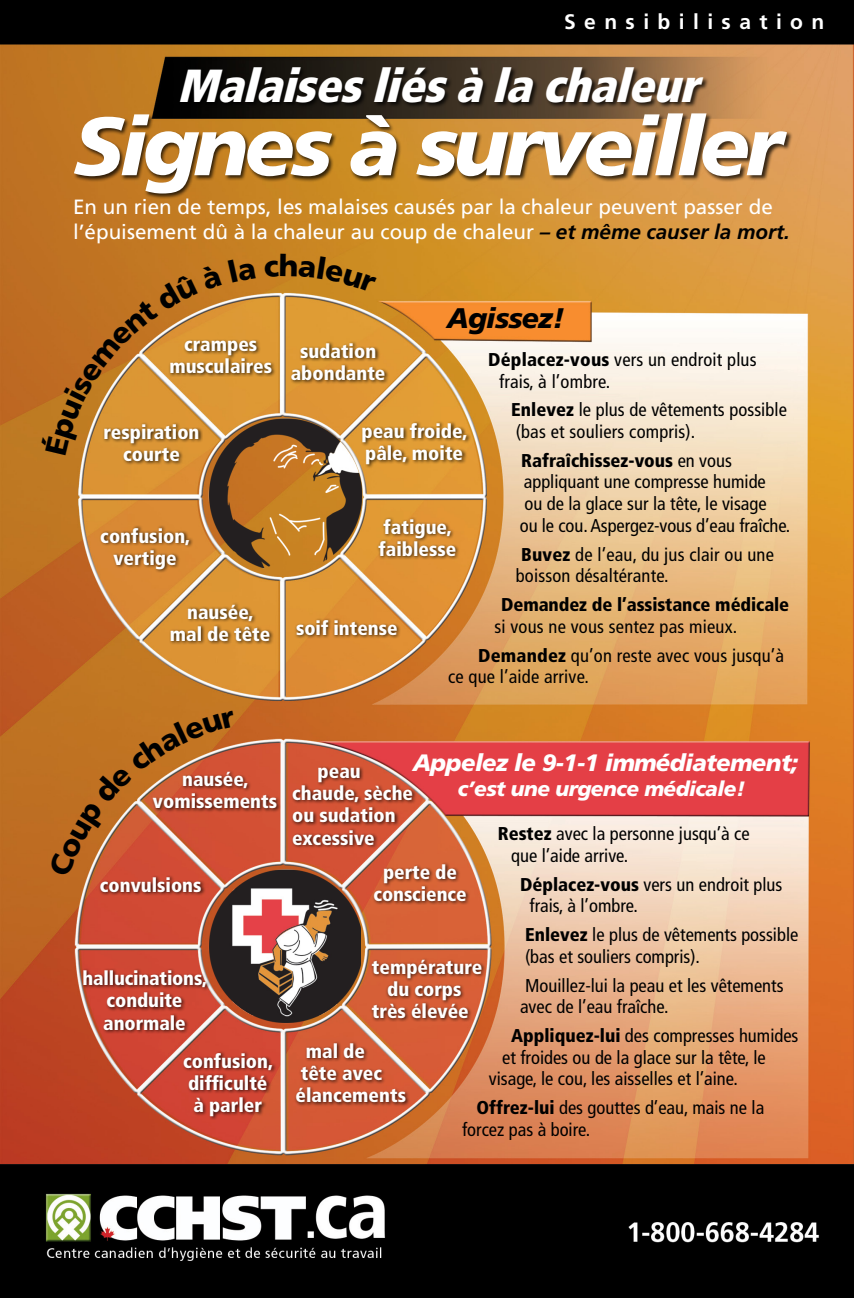
<style>
.page{position:relative;width:854px;height:1298px;background:#fff}
.page>*{position:absolute;margin:0;border:0;box-sizing:border-box;transform-origin:0 0}
.t1{font:italic 900 82.42px "Frutiger";letter-spacing:-.05em;color:#fff}
.t2{font:italic 900 condensed 46.38px "Frutiger";color:#fff}
.t3{font:italic 900 28.35px "Frutiger";letter-spacing:-.025em;color:#000}
.t4{font:italic 900 23.62px "Frutiger";letter-spacing:-.025em;color:#fff}
.t5{font:700 21px "Frutiger";letter-spacing:.4em;color:#fff}
.t6{font:italic 900 20.82px "Frutiger";letter-spacing:-.025em;color:#fff}
.t7{font:20.65px/24.7px "Frutiger";color:#fff}
.t8{font:900 condensed 19.6px "Frutiger";color:#fff}
.t9{font:condensed 18.55px/21.7px "Frutiger";color:#000}
.t10{font:900 condensed 18.55px/21.7px "Frutiger";letter-spacing:-.005em;color:#000}
.s1{font-weight:700;font-style:italic;color:#000}
.s2{font-weight:900}
.s3{font-weight:400}
</style>
<div class="page">
<img style="left:0;top:0;width:853px;height:1298px">
<div style="left:74px;top:67px;width:718px;height:132px;background:#000;opacity:.75"></div>
<img style="left:207px;top:418px;width:156px;height:155px">
<div style="left:289px;top:341px;width:100px;height:43px;background:#000;opacity:.75"></div>
<div style="left:360px;top:421px;width:111px;height:48px;background:#000;opacity:.75"></div>
<div style="left:376px;top:516px;width:83px;height:44px;background:#000;opacity:.75"></div>
<div style="left:294px;top:617px;width:107px;height:22px;background:#000;opacity:.75"></div>
<div style="left:169px;top:602px;width:105px;height:43px;background:#000;opacity:.75"></div>
<div style="left:99px;top:525px;width:95px;height:48px;background:#000;opacity:.75"></div>
<div style="left:103px;top:422px;width:100px;height:43px;background:#000;opacity:.75"></div>
<div style="left:168px;top:339px;width:108px;height:38px;background:#000;opacity:.75"></div>
<img style="left:207px;top:866px;width:153px;height:159px">
<div style="left:291px;top:766px;width:126px;height:83px;background:#000;opacity:.75"></div>
<div style="left:372px;top:861px;width:98px;height:44px;background:#000;opacity:.75"></div>
<div style="left:370px;top:957px;width:115px;height:65px;background:#000;opacity:.75"></div>
<div style="left:294px;top:1041px;width:116px;height:65px;background:#000;opacity:.75"></div>
<div style="left:182px;top:1050px;width:94px;height:70px;background:#000;opacity:.75"></div>
<div style="left:81px;top:968px;width:130px;height:66px;background:#000;opacity:.75"></div>
<div style="left:99px;top:875px;width:107px;height:21px;background:#000;opacity:.75"></div>
<div style="left:151px;top:769px;width:130px;height:43px;background:#000;opacity:.75"></div>
<svg style="left:40px;top:264px;width:182px;height:191px;background:#c5802e"></svg>
<svg style="left:228px;top:259px;width:28px;height:23px"></svg>
<div style="left:264px;top:254px;width:112px;height:39px;background:#ca8922"></div>
<svg style="left:49px;top:710px;width:187px;height:167px;background:#c3672f"></svg>
<p class="t5" style="left:564px;top:9px;width:261px">Sensibilisation</p>
<p class="t2" style="left:177px;top:57px;width:536px">Malaisesliésàlachaleur</p>
<p class="t1" style="left:73px;top:97px;width:710px">Signes à surveiller</p>
<p class="t7" style="left:73px;top:195px;width:717px">En un rien de temps, les malaises causés par la chaleur peuvent passer de l’épuisement dû à la chaleur au coup de chaleur <span class="s1">– et même causer la mort.</span></p>
<p class="t8" style="left:184px;top:332px;width:74px">crampes</p>
<p class="t8" style="left:169px;top:354px;width:104px">musculaires</p>
<p class="t8" style="left:103px;top:421px;width:97px">respiration</p>
<p class="t8" style="left:123px;top:443px;width:58px">courte</p>
<p class="t8" style="left:100px;top:524px;width:91px">confusion,</p>
<p class="t8" style="left:113px;top:546px;width:65px">vertige</p>
<p class="t8" style="left:187px;top:600px;width:68px">nausée,</p>
<p class="t8" style="left:170px;top:622px;width:102px">mal de tête</p>
<p class="t3" style="left:446px;top:301px;width:119px">Agissez!</p>
<p class="t9" style="left:499px;top:349px;width:259px;text-indent:-11px"><span class="s2">Déplacez-vous</span> vers un endroit plus frais, à l’ombre.</p>
<p class="t9" style="left:511px;top:399px;width:277px"><span class="s2">Enlevez</span> le plus de vêtements possible (bas et souliers compris).</p>
<p class="t9" style="left:519px;top:450px;width:272px"><span class="s2">Rafraîchissez-vous</span> en vous appliquant une compresse humide<br>ou de la glace sur la tête, le visage<br>ou le cou. Aspergez-vous d’eau fraîche.</p>
<p class="t9" style="left:515px;top:543px;width:259px"><span class="s2">Buvez</span> de l’eau, du jus clair ou une boisson désaltérante.</p>
<p class="t10" style="left:494px;top:594px;width:296px;text-indent:7px">Demandez de l’assistance médicale <span class="s3">si vous ne vous sentez pas mieux.</span></p>
<p class="t9" style="left:448px;top:644px;width:337px;text-indent:30px"><span class="s2">Demandez</span> qu’on reste avec vous jusqu’à ce que l’aide arrive.</p>
<p class="t8" style="left:300px;top:340px;width:78px">sudation</p>
<p class="t8" style="left:290px;top:362px;width:96px">abondante</p>
<p class="t8" style="left:361px;top:420px;width:107px">peau froide,</p>
<p class="t8" style="left:365px;top:442px;width:99px">pâle, moite</p>
<p class="t8" style="left:383px;top:515px;width:70px">fatigue,</p>
<p class="t8" style="left:378px;top:537px;width:79px">faiblesse</p>
<p class="t8" style="left:296px;top:616px;width:103px">soif intense</p>
<p class="t8" style="left:182px;top:767px;width:68px">nausée,</p>
<p class="t8" style="left:153px;top:790px;width:126px">vomissements</p>
<p class="t8" style="left:100px;top:873px;width:103px">convulsions</p>
<p class="t8" style="left:82px;top:967px;width:126px">hallucinations,</p>
<p class="t8" style="left:106px;top:989px;width:77px">conduite</p>
<p class="t8" style="left:103px;top:1011px;width:84px">anormale</p>
<p class="t8" style="left:183px;top:1049px;width:91px">confusion,</p>
<p class="t8" style="left:188px;top:1071px;width:81px">difficulté</p>
<p class="t8" style="left:193px;top:1093px;width:70px">à parler</p>
<p class="t4" style="left:412px;top:749px;width:387px">Appelez le 9-1-1 immédiatement;</p>
<p class="t6" style="left:457px;top:776px;width:289px">c’est une urgence médicale!</p>
<p class="t9" style="left:511px;top:823px;width:240px;text-indent:-13px"><span class="s2">Restez</span> avec la personne jusqu’à ce que l’aide arrive.</p>
<p class="t9" style="left:529px;top:873px;width:254px;text-indent:-10px"><span class="s2">Déplacez-vous</span> vers un endroit plus frais, à l’ombre.</p>
<p class="t9" style="left:525px;top:924px;width:274px"><span class="s2">Enlevez</span> le plus de vêtements possible (bas et souliers compris).</p>
<p class="t9" style="left:519px;top:974px;width:265px">Mouillez-lui la peau et les vêtements avec de l’eau fraîche.</p>
<p class="t9" style="left:511px;top:1025px;width:289px"><span class="s2">Appliquez-lui</span> des compresses humides</p>
<p class="t9" style="left:502px;top:1046px;width:265px">et froides ou de la glace sur la tête, le</p>
<p class="t9" style="left:488px;top:1068px;width:250px">visage, le cou, les aisselles et l’aine.</p>
<p class="t9" style="left:462px;top:1097px;width:303px;text-indent:14px"><span class="s2">Offrez-lui</span> des gouttes d’eau, mais ne la forcez pas à boire.</p>
<p class="t8" style="left:317px;top:760px;width:45px">peau</p>
<p class="t8" style="left:292px;top:782px;width:122px">chaude, sèche</p>
<p class="t8" style="left:292px;top:804px;width:105px">ou sudation</p>
<p class="t8" style="left:292px;top:826px;width:84px">excessive</p>
<p class="t8" style="left:383px;top:860px;width:75px">perte de</p>
<p class="t8" style="left:373px;top:882px;width:95px">conscience</p>
<p class="t8" style="left:371px;top:955px;width:112px">température</p>
<p class="t8" style="left:387px;top:977px;width:76px">du corps</p>
<p class="t8" style="left:371px;top:999px;width:98px">très élevée</p>
<p class="t8" style="left:305px;top:1039px;width:61px">mal de</p>
<p class="t8" style="left:300px;top:1061px;width:83px">tête avec</p>
<p class="t8" style="left:295px;top:1083px;width:112px">élancements</p>
</div>
